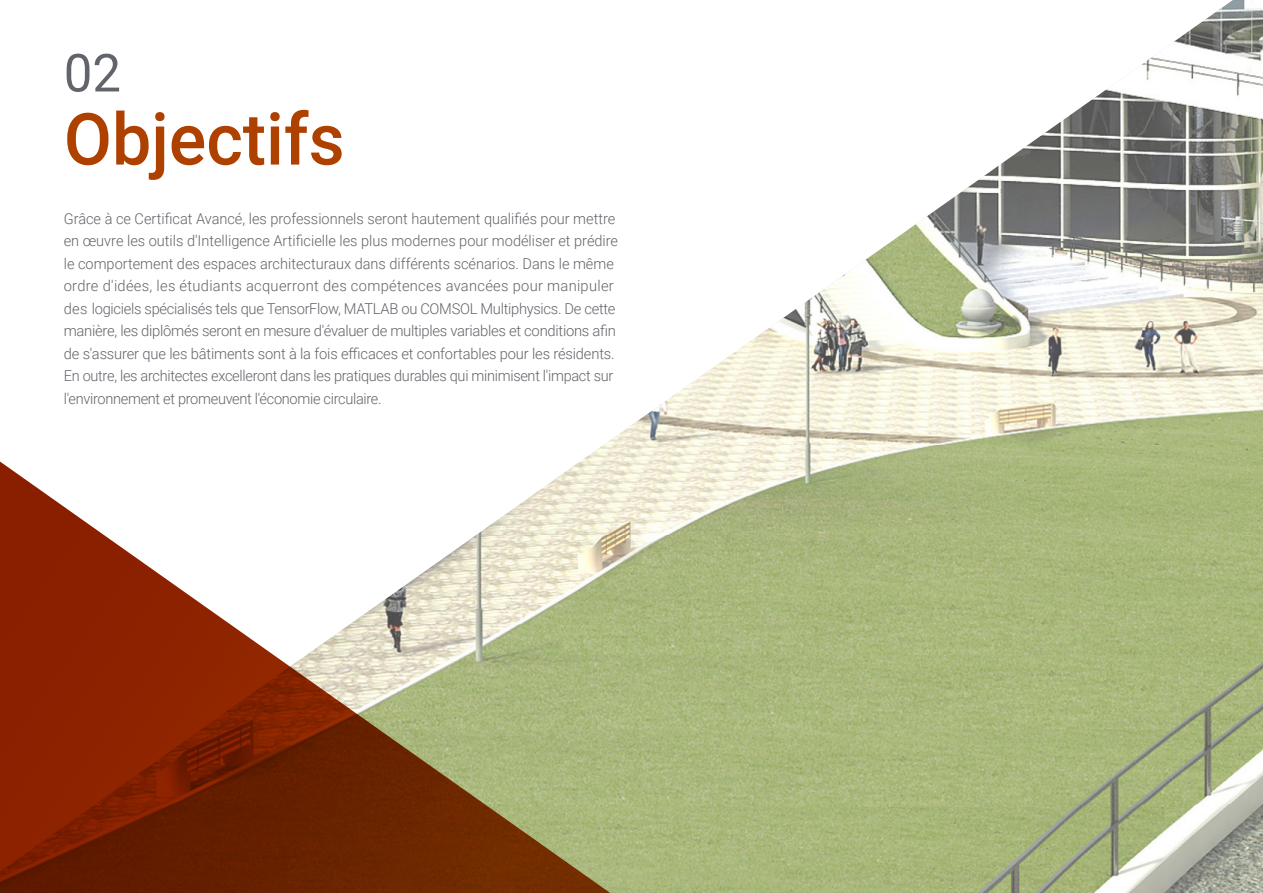
<style>
.page{position:relative;width:1263px;height:893px;background:#fff}
.page>*{position:absolute;margin:0;border:0;box-sizing:border-box;transform-origin:0 0}
.t1{font:500 72px "Roboto";color:#ae4000}
.t2{font:52.5px "Roboto";color:#61646a}
.t3{font:300 15px/22.5px "Roboto";letter-spacing:-.01em;color:#61646a}
</style>
<div class="page">
<img style="left:602px;top:0;width:661px;height:893px">
<svg style="left:0;top:446px;width:640px;height:447px"></svg>
<h2 class="t2" style="left:64px;top:36px;width:59px">02</h2>
<h1 class="t1" style="left:64px;top:89px;width:282px">Objectifs</h1>
<p class="t3" style="left:64px;top:207px;width:556px">Grâce à ce Certificat Avancé, les professionnels seront hautement qualifiés pour mettre en œuvre les outils d'Intelligence Artificielle les plus modernes pour modéliser et prédire le comportement des espaces architecturaux dans différents scénarios. Dans le même ordre d'idées, les étudiants acquerront des compétences avancées pour manipuler des logiciels spécialisés tels que TensorFlow, MATLAB ou COMSOL Multiphysics. De cette manière, les diplômés seront en mesure d'évaluer de multiples variables et conditions afin de s'assurer que les bâtiments sont à la fois efficaces et confortables pour les résidents.<br>En outre, les architectes excelleront dans les pratiques durables qui minimisent l'impact sur l'environnement et promeuvent l'économie circulaire.</p>
</div>
